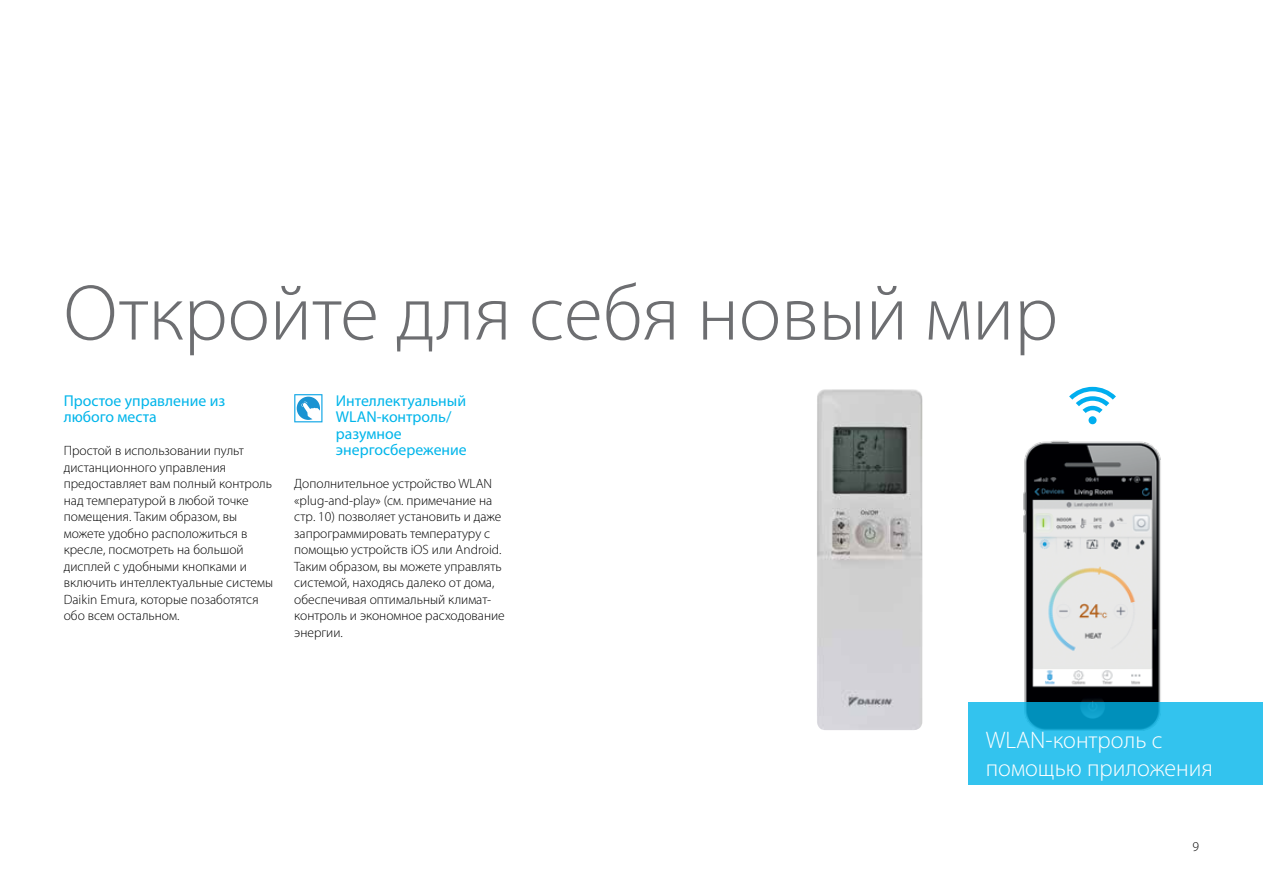
<style>
.page{position:relative;width:1263px;height:893px;background:#fff}
.page>*{position:absolute;margin:0;border:0;box-sizing:border-box;transform-origin:0 0}
.t1{font:300 79.5px "Myriad Pro";color:#6d6e71}
.t2{font:300 24px/28.5px "Myriad Pro";color:#fff}
.t3{font:15.75px/16.5px "Myriad Pro";color:#00b5ea}
.t4{font:300 13.5px/16.5px "Myriad Pro";color:#000}
</style>
<div class="page">
<img style="left:1021px;top:424px;width:143px;height:279px">
<img style="left:817px;top:389px;width:105px;height:341px">
<svg style="left:969px;top:703px;width:294px;height:82px;fill:#33c3ee"></svg>
<svg style="left:294px;top:394px;width:28px;height:28px"></svg>
<svg style="left:1069px;top:387px;width:47px;height:37px"></svg>
<h1 class="t1" style="left:64px;top:269px;width:996px">Откройте для себя новый мир</h1>
<p class="t3" style="left:64px;top:392px;width:163px">Простое управление из любого места</p>
<p class="t4" style="left:64px;top:442px;width:211px">Простой в использовании пульт дистанционного управления предоставляет вам полный контроль над температурой в любой точке помещения. Таким образом, вы можете удобно расположиться в кресле, посмотреть на большой дисплей с удобными кнопками и включить интеллектуальные системы<br>Daikin Emura, которые позаботятся обо всем остальном.</p>
<p class="t3" style="left:336px;top:392px;width:132px">Интеллектуальный<br>WLAN-контроль/ разумное энергосбережение</p>
<p class="t4" style="left:294px;top:475px;width:212px">Дополнительное устройство WLAN «plug-and-play» (см. примечание на стр. 10) позволяет установить и даже запрограммировать температуру с помощью устройств iOS или Android.<br>Таким образом, вы можете управлять системой, находясь далеко от дома, обеспечивая оптимальный климат&shy;контроль и экономное расходование энергии.</p>
<h2 class="t2" style="left:986px;top:726px;width:229px">WLAN-контроль с помощью приложения</h2>
<p class="t4" style="left:1192px;top:838px;width:8px">9</p>
</div>
